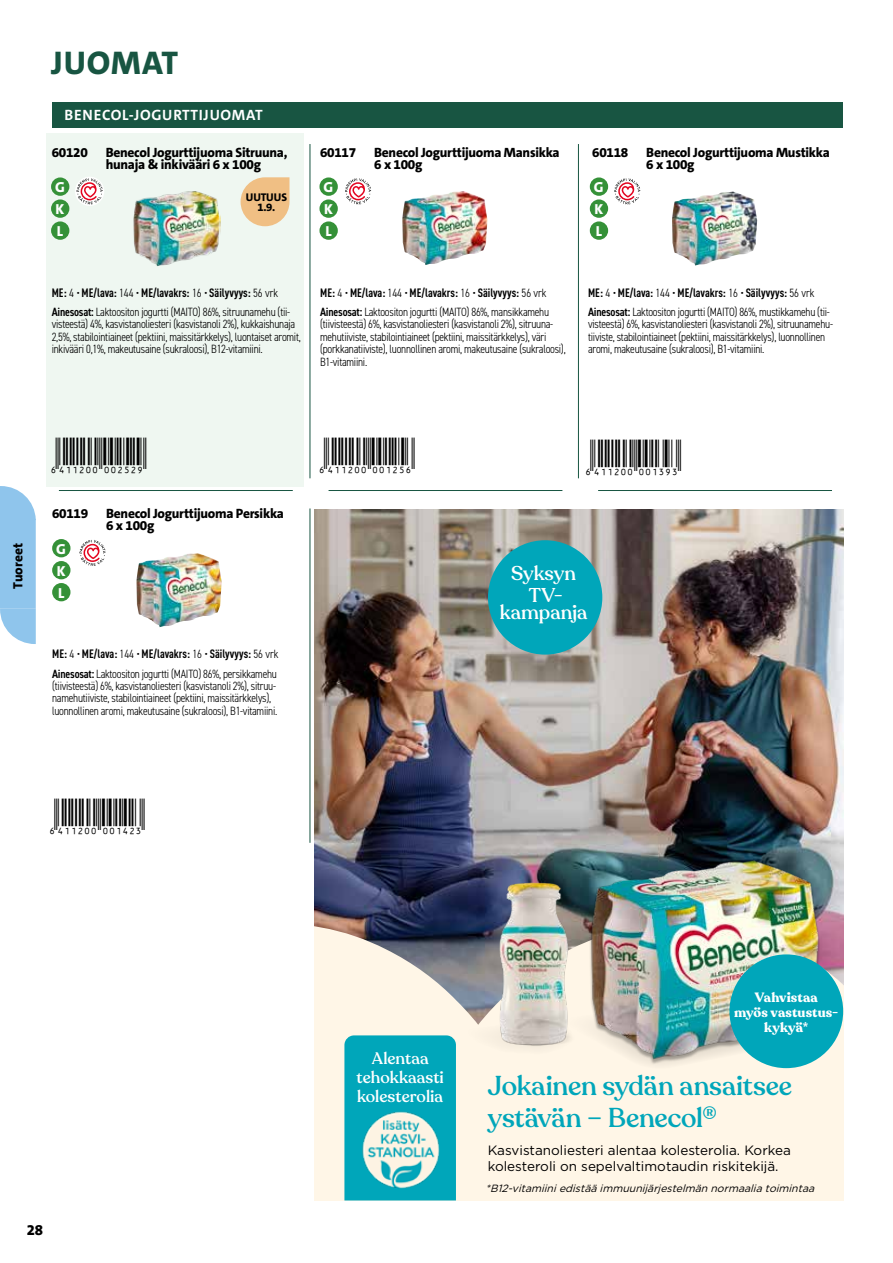
<style>
.page{position:relative;width:893px;height:1263px;background:#fff}
.page>*{position:absolute;margin:0;border:0;box-sizing:border-box;transform-origin:0 0}
.t1{font:36px "Viisas EAN Melko Matala";color:#000}
.t2{font:800 33px "The Sans C5";letter-spacing:.025em;color:#185542}
.t3{font:500 27px/32.4px "Recoleta";letter-spacing:-.01em;color:#00a6ba}
.t4{font:500 19.8px/22.5px "Recoleta";color:#fff;text-align:center}
.t5{font:500 16.5px/18.8px "Recoleta";color:#fff;text-align:center}
.t6{font:700 15px "The Sans C5";letter-spacing:.045em;color:#fff}
.t7{font:800 15px "The Sans C5";color:#000}
.t8{font:800 14.55px/22px "The Sans C5";color:#fff;text-align:justify}
.t9{font:800 13.5px/12px "The Sans C5";letter-spacing:-.02em;color:#000}
.t10{font:13.5px/16.2px "Gotham";color:#000}
.t11{font:800 13.5px "The Sans C5";color:#000}
.t12{font:700 13.35px/15px "Recoleta";letter-spacing:.01em;color:#fff;text-align:center}
.t13{font:300 condensed 12px/12.5px "DIN2014";letter-spacing:-.02em;color:#000}
.t14{font:700 condensed 12px "DIN Pro";color:#000}
.t15{font:800 11.25px/10.5px "The Sans C5";letter-spacing:-.005em;color:#000;text-align:center}
.t16{font:italic 10.5px "Gotham";color:#000}
.s1{font-family:"DIN2014";font-weight:300}
.s2{font-weight:600}
</style>
<div class="page">
<div style="left:47px;top:133px;width:257px;height:353px;background:#eff7f1"></div>
<div style="left:590px;top:177px;width:18px;height:19px;background:#359138;border-radius:50%"></div>
<div style="left:590px;top:199px;width:18px;height:19px;background:#359138;border-radius:50%"></div>
<div style="left:590px;top:221px;width:18px;height:19px;background:#359138;border-radius:50%"></div>
<img style="left:672px;top:191px;width:85px;height:75px">
<svg style="left:614px;top:178px;width:26px;height:26px"></svg>
<div style="left:319px;top:177px;width:19px;height:19px;background:#359138;border-radius:50%"></div>
<div style="left:319px;top:199px;width:19px;height:19px;background:#359138;border-radius:50%"></div>
<div style="left:319px;top:221px;width:19px;height:19px;background:#359138;border-radius:50%"></div>
<img style="left:402px;top:191px;width:86px;height:74px">
<svg style="left:345px;top:178px;width:26px;height:26px"></svg>
<div style="left:51px;top:177px;width:18px;height:19px;background:#359138;border-radius:50%"></div>
<div style="left:51px;top:199px;width:18px;height:19px;background:#359138;border-radius:50%"></div>
<div style="left:51px;top:221px;width:18px;height:19px;background:#359138;border-radius:50%"></div>
<img style="left:133px;top:191px;width:87px;height:75px">
<svg style="left:75px;top:177px;width:29px;height:29px"></svg>
<svg style="left:77px;top:178px;width:26px;height:26px"></svg>
<div style="left:52px;top:539px;width:18px;height:18px;background:#359138;border-radius:50%"></div>
<div style="left:52px;top:561px;width:18px;height:18px;background:#359138;border-radius:50%"></div>
<div style="left:52px;top:583px;width:18px;height:18px;background:#359138;border-radius:50%"></div>
<svg style="left:79px;top:540px;width:27px;height:26px"></svg>
<img style="left:136px;top:553px;width:86px;height:74px">
<div style="left:52px;top:102px;width:791px;height:26px;background:#185542"></div>
<hr style="left:59px;top:490px;width:234px;height:1px;background:#185542">
<hr style="left:329px;top:490px;width:233px;height:1px;background:#185542">
<hr style="left:598px;top:490px;width:234px;height:1px;background:#185542">
<hr style="left:310px;top:144px;width:1px;height:334px;background:#185542">
<hr style="left:310px;top:508px;width:1px;height:335px;background:#185542">
<hr style="left:578px;top:144px;width:1px;height:334px;background:#185542">
<svg style="left:241px;top:177px;width:48px;height:49px;background:#efc794"></svg>
<img style="left:314px;top:509px;width:529px;height:410px">
<div style="left:488px;top:540px;width:114px;height:115px;background:#00a6ba;border-radius:50%"></div>
<svg style="left:314px;top:919px;width:529px;height:281px;background:#ece3d8"></svg>
<div style="left:344px;top:1035px;width:112px;height:165px;background:#00a6ba"></div>
<img style="left:358px;top:1107px;width:84px;height:84px">
<svg style="left:468px;top:982px;width:348px;height:88px;background:#e5dfd6"></svg>
<img style="left:587px;top:859px;width:235px;height:202px">
<img style="left:499px;top:855px;width:81px;height:218px">
<div style="left:729px;top:954px;width:114px;height:114px;background:#00a6ba;border-radius:50%"></div>
<svg style="left:0;top:486px;width:36px;height:158px;background:#9acaed"></svg>
<h2 class="t2" style="left:51px;top:42px;width:129px">JUOMAT</h2>
<p class="t6" style="left:65px;top:105px;width:200px">BENECOL-JOGURTTIJUOMAT</p>
<p class="t9" style="left:52px;top:146px;width:38px">60120</p>
<p class="t9" style="left:106px;top:146px;width:183px">Benecol Jogurttijuoma Sitruuna, hunaja &amp; inkivääri 6 x 100g</p>
<p class="t8" style="left:55px;top:176px;width:11px">G K L</p>
<p class="t15" style="left:246px;top:192px;width:43px">UUTUUS<br>1.9.</p>
<p class="t9" style="left:320px;top:146px;width:38px">60117</p>
<p class="t9" style="left:374px;top:146px;width:187px">Benecol Jogurttijuoma Mansikka<br>6 x 100g</p>
<p class="t8" style="left:324px;top:176px;width:11px">G K L</p>
<p class="t14" style="left:52px;top:283px;width:228px">ME: <span class="s1">4 •</span> ME/lava: <span class="s1">144 •</span> ME/lavakrs: <span class="s1">16 •</span> Säilyvyys: <span class="s1">56 vrk</span></p>
<p class="t13" style="left:52px;top:306px;width:251px"><span class="s2">Ainesosat:</span> Laktoositon jogurtti (MAITO) 86%, sitruunamehu (tii&shy;visteestä) 4%, kasvistanoliesteri (kasvistanoli 2%), kukkaishunaja 2,5%, stabilointiaineet (pektiini, maissitärkkelys), luontaiset aromit, inkivääri 0,1%, makeutusaine (sukraloosi), B12-vitamiini.</p>
<p class="t14" style="left:320px;top:283px;width:228px">ME: <span class="s1">4 •</span> ME/lava: <span class="s1">144 •</span> ME/lavakrs: <span class="s1">16 •</span> Säilyvyys: <span class="s1">56 vrk</span></p>
<p class="t13" style="left:320px;top:306px;width:247px"><span class="s2">Ainesosat:</span> Laktoositon jogurtti (MAITO) 86%, mansikkamehu (tiivisteestä) 6%, kasvistanoliesteri (kasvistanoli 2%), sitruuna&shy;mehutiiviste, stabilointiaineet (pektiini, maissitärkkelys), väri (porkkanatiiviste), luonnollinen aromi, makeutusaine (sukraloosi), B1-vitamiini.</p>
<p class="t9" style="left:592px;top:146px;width:38px">60118</p>
<p class="t9" style="left:646px;top:146px;width:185px">Benecol Jogurttijuoma Mustikka<br>6 x 100g</p>
<p class="t8" style="left:594px;top:176px;width:11px">G K L</p>
<p class="t14" style="left:588px;top:283px;width:228px">ME: <span class="s1">4 •</span> ME/lava: <span class="s1">144 •</span> ME/lavakrs: <span class="s1">16 •</span> Säilyvyys: <span class="s1">56 vrk</span></p>
<p class="t13" style="left:588px;top:306px;width:246px"><span class="s2">Ainesosat:</span> Laktoositon jogurtti (MAITO) 86%, mustikkamehu (tii&shy;visteestä) 6%, kasvistanoliesteri (kasvistanoli 2%), sitruunamehu&shy;tiiviste, stabilointiaineet (pektiini, maissitärkkelys), luonnollinen aromi, makeutusaine (sukraloosi), B1-vitamiini.</p>
<p class="t11" style="left:9px;top:589px;width:47px;rotate:-90deg">Tuoreet</p>
<h1 class="t1" style="left:49px;top:437px;width:99px">*6411200002529*</h1>
<p class="t9" style="left:52px;top:508px;width:38px">60119</p>
<p class="t9" style="left:106px;top:508px;width:179px">Benecol Jogurttijuoma Persikka<br>6 x 100g</p>
<p class="t8" style="left:56px;top:538px;width:11px">G K L</p>
<p class="t14" style="left:52px;top:645px;width:228px">ME: <span class="s1">4 •</span> ME/lava: <span class="s1">144 •</span> ME/lavakrs: <span class="s1">16 •</span> Säilyvyys: <span class="s1">56 vrk</span></p>
<p class="t13" style="left:52px;top:667px;width:227px"><span class="s2">Ainesosat:</span> Laktoositon jogurtti (MAITO) 86%, persikkamehu (tiivisteestä) 6%, kasvistanoliesteri (kasvistanoli 2%), sitruu&shy;namehutiiviste, stabilointiaineet (pektiini, maissitärkkelys), luonnollinen aromi, makeutusaine (sukraloosi), B1-vitamiini.</p>
<h1 class="t1" style="left:318px;top:437px;width:99px">*6411200001256*</h1>
<h1 class="t1" style="left:584px;top:439px;width:99px">*6411200001393*</h1>
<h3 class="t4" style="left:511px;top:562px;width:67px">Syksyn<br>TV-</h3>
<h3 class="t4" style="left:500px;top:601px;width:89px">kampanja</h3>
<h1 class="t1" style="left:48px;top:798px;width:99px">*6411200001423*</h1>
<p class="t7" style="left:27px;top:1220px;width:18px">28</p>
<h3 class="t5" style="left:356px;top:1049px;width:89px">Alentaa tehokkaasti kolesterolia</h3>
<p class="t12" style="left:734px;top:990px;width:106px">Vahvistaa<br>myös vastustus&shy;kykyä*</p>
<h3 class="t3" style="left:488px;top:1070px;width:306px">Jokainen sydän ansaitsee ystävän – Benecol<sup>®</sup></h3>
<p class="t10" style="left:488px;top:1142px;width:305px">Kasvistanoliesteri alentaa kolesterolia. Korkea kolesteroli on sepelvaltimotaudin riskitekijä.</p>
<p class="t16" style="left:486px;top:1181px;width:333px">*B12-vitamiiniedistääimmuunijärjestelmännormaaliatoimintaa</p>
</div>
